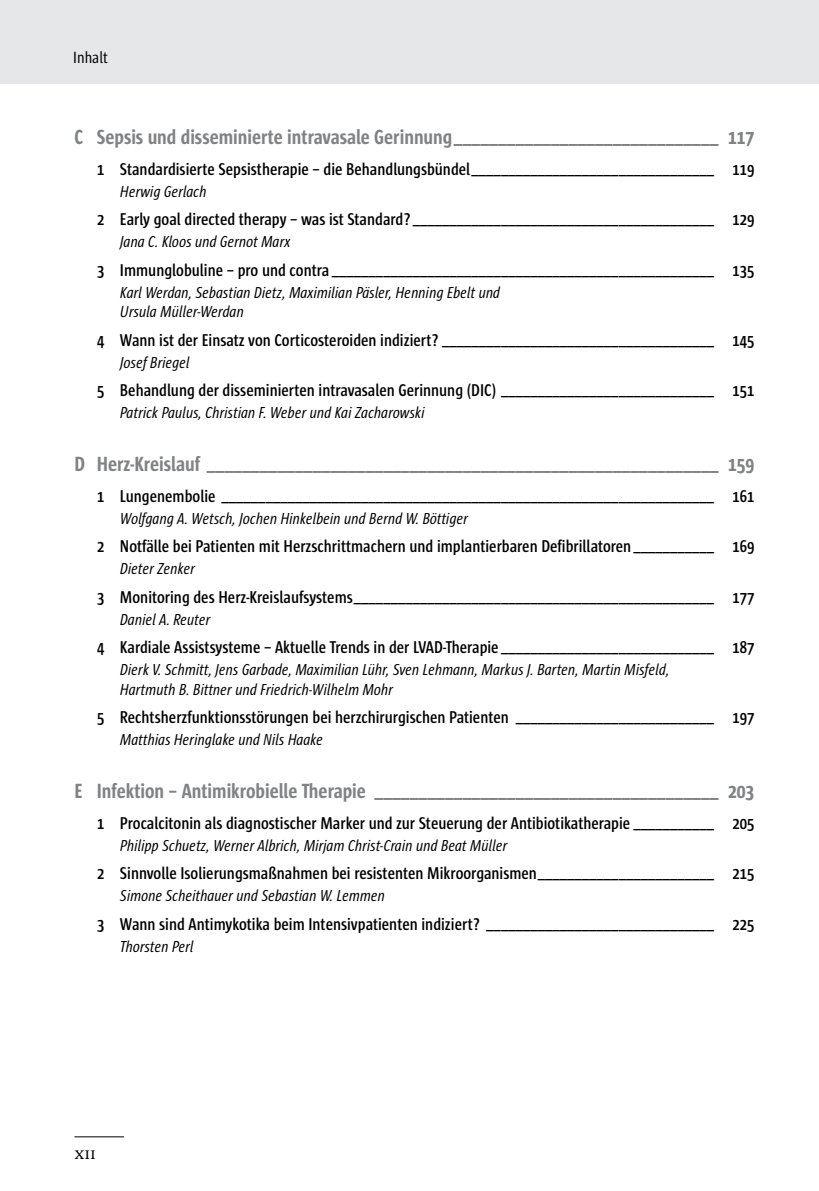
<style>
.page{position:relative;width:819px;height:1191px;background:#fff}
.page>*{position:absolute;margin:0;border:0;box-sizing:border-box;transform-origin:0 0}
.t1{font:700 21px "Sun Cd";color:#808285}
.t2{font:600 17.5px "Sun Cd";color:#000}
.t3{font:16.62px "Sun Cd";color:#000}
.t4{font:italic 16.28px/19.6px "Sun Cd";color:#000}
.t5{font:15.75px "Fedra Serif B Pro";color:#000}
</style>
<div class="page">
<div style="left:0;top:0;width:819px;height:84px;background:#e6e7e8"></div>
<hr style="left:74px;top:1136px;width:50px;height:1px;background:#000">
<p class="t3" style="left:73px;top:49px;width:36px">Inhalt</p>
<p class="t1" style="left:74px;top:126px;width:681px">C Sepsis und disseminierte intravasale Gerinnung______________________________ 117</p>
<p class="t2" style="left:97px;top:160px;width:658px">1 Standardisierte Sepsistherapie – die Behandlungsbündel_________________________________ 119</p>
<p class="t4" style="left:120px;top:182px;width:88px">Herwig Gerlach</p>
<p class="t2" style="left:97px;top:210px;width:658px">2 Early goal directed therapy – was ist Standard? _________________________________________ 129</p>
<p class="t4" style="left:120px;top:232px;width:172px">Jana C. Kloos und Gernot Marx</p>
<p class="t2" style="left:97px;top:261px;width:658px">3 Immunglobuline – pro und contra ____________________________________________________ 135</p>
<p class="t4" style="left:120px;top:283px;width:381px">Karl Werdan, Sebastian Dietz, Maximilian Päsler, Henning Ebelt und<br>Ursula Müller-Werdan</p>
<p class="t2" style="left:97px;top:331px;width:658px">4 Wann ist der Einsatz von Corticosteroiden indiziert? _____________________________________ 145</p>
<p class="t4" style="left:120px;top:353px;width:71px">Josef Briegel</p>
<p class="t2" style="left:97px;top:381px;width:658px">5 Behandlung der disseminierten intravasalen Gerinnung (DIC) _____________________________ 151</p>
<p class="t4" style="left:120px;top:403px;width:306px">Patrick Paulus, Christian F. Weber und Kai Zacharowski</p>
<p class="t1" style="left:74px;top:453px;width:681px">D Herz-Kreislauf __________________________________________________________ 159</p>
<p class="t2" style="left:97px;top:487px;width:658px">1 Lungenembolie ___________________________________________________________________ 161</p>
<p class="t4" style="left:120px;top:509px;width:349px">Wolfgang A. Wetsch, Jochen Hinkelbein und Bernd W. Böttiger</p>
<p class="t2" style="left:97px;top:537px;width:658px">2 Notfälle bei Patienten mit Herzschrittmachern und implantierbaren Defibrillatoren ___________ 169</p>
<p class="t4" style="left:120px;top:559px;width:76px">Dieter Zenker</p>
<p class="t2" style="left:97px;top:587px;width:658px">3 Monitoring des Herz-Kreislaufsystems_________________________________________________ 177</p>
<p class="t4" style="left:120px;top:610px;width:92px">Daniel A. Reuter</p>
<p class="t2" style="left:97px;top:638px;width:658px">4 Kardiale Assistsysteme – Aktuelle Trends in der LVAD-Therapie _____________________________ 187</p>
<p class="t4" style="left:120px;top:660px;width:551px">Dierk V. Schmitt, Jens Garbade, Maximilian Lühr, Sven Lehmann, Markus J. Barten, Martin Misfeld,<br>Hartmuth B. Bittner und Friedrich-Wilhelm Mohr</p>
<p class="t2" style="left:97px;top:708px;width:658px">5 Rechtsherzfunktionsstörungen bei -herzchirurgischen Patienten ___________________________ 197</p>
<p class="t4" style="left:120px;top:730px;width:204px">Matthias Heringlake und Nils Haake</p>
<p class="t1" style="left:74px;top:779px;width:681px">E Infektion – Antimikrobielle Therapie _______________________________________ 203</p>
<p class="t2" style="left:97px;top:813px;width:658px">1 Procalcitonin als diagnostischer Marker und zur Steuerung der Antibiotikatherapie ___________ 205</p>
<p class="t4" style="left:120px;top:835px;width:388px">Philipp Schuetz, Werner Albrich, Mirjam Christ-Crain und Beat Müller</p>
<p class="t2" style="left:97px;top:864px;width:658px">2 Sinnvolle Isolierungsmaßnahmen bei resistenten Mikroorganismen________________________ 215</p>
<p class="t4" style="left:120px;top:886px;width:266px">Simone Scheithauer und Sebastian W. Lemmen</p>
<p class="t2" style="left:97px;top:914px;width:658px">3 Wann sind Antimykotika beim Intensivpatienten indiziert? _______________________________ 225</p>
<p class="t4" style="left:120px;top:936px;width:75px">Thorsten Perl</p>
<p class="t5" style="left:74px;top:1144px;width:23px">xii</p>
</div>
